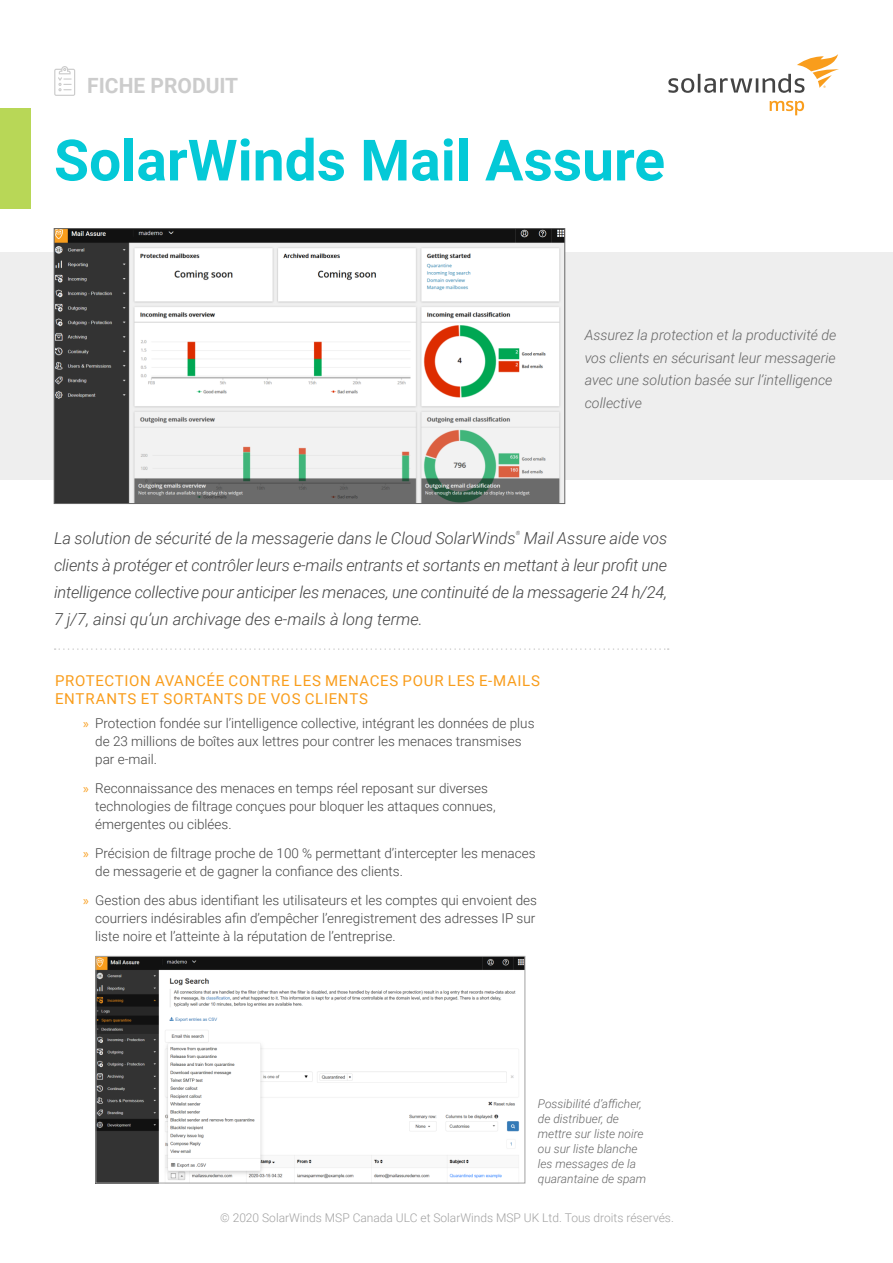
<style>
.page{position:relative;width:893px;height:1263px;background:#fff}
.page>*{position:absolute;margin:0;border:0;box-sizing:border-box;transform-origin:0 0}
.t1{font:700 57px "Roboto";color:#04c9d7}
.t2{font:700 21px "Roboto";color:#ccc}
.t3{font:italic 300 16.5px/27px "Roboto";color:#444;text-align:justify}
.t4{font:15px/18px "Roboto";letter-spacing:.045em;color:#f99d1c}
.t5{font:italic 300 14.25px/22.5px "Roboto";color:#666}
.t6{font:300 13.5px/18px "Roboto";color:#444}
.t7{font:italic 300 12px/15px "Roboto";color:#666}
.t8{font:300 12px "Roboto";color:#a1a1a1}
.t9{font:italic 300 5.7px "Roboto";color:#444}
.s1{font-family:"Myriad Pro";font-weight:400;color:#f99d1c}
</style>
<div class="page">
<div style="left:0;top:108px;width:30px;height:101px;background:#b8d757"></div>
<div style="left:0;top:252px;width:893px;height:228px;background:#eee"></div>
<img style="left:56px;top:230px;width:507px;height:272px">
<div style="left:54px;top:228px;width:511px;height:276px;border:1px solid #666"></div>
<svg style="left:55px;top:648px;width:614px;height:2px"></svg>
<svg style="left:54px;top:66px;width:21px;height:30px"></svg>
<svg style="left:770px;top:101px;width:34px;height:14px"></svg>
<svg style="left:668px;top:54px;width:171px;height:39px"></svg>
<img style="left:98px;top:958px;width:425px;height:223px">
<div style="left:96px;top:956px;width:429px;height:227px;border:1px solid #a1a1a1"></div>
<h2 class="t2" style="left:87px;top:71px;width:152px">FICHE PRODUIT</h2>
<h1 class="t1" style="left:54px;top:120px;width:613px">SolarWinds Mail Assure</h1>
<p class="t5" style="left:585px;top:323px;width:253px">Assurez la protection et la productivité de vos clients en sécurisant leur messagerie avec une solution basée sur l’intelligence collective</p>
<p class="t3" style="left:54px;top:524px;width:463px">La solution de sécurité de la messagerie dans le Cloud SolarWinds</p>
<p class="t9" style="left:516px;top:528px;width:6px">®</p>
<p class="t3" style="left:54px;top:524px;width:615px;text-indent:470px">Mail Assure aide vos clients à protéger et contrôler leurs e-mails entrants et sortants en mettant à leur profit une intelligence collective pour anticiper les menaces, une continuité de la messagerie 24 h/24, 7 j/7, ainsi qu’un archivage des e-mails à long terme.</p>
<p class="t4" style="left:55px;top:671px;width:486px">PROTECTION AVANCÉE CONTRE LES MENACES POUR LES E-MAILS<br>ENTRANTS ET SORTANTS DE VOS CLIENTS</p>
<p class="t6" style="left:95px;top:714px;width:441px;text-indent:-12px"><span class="s1">»</span> Protection fondée sur l’intelligence collective, intégrant les données de plus de 23 millions de boîtes aux lettres pour contrer les menaces transmises par e-mail.</p>
<p class="t6" style="left:95px;top:779px;width:402px;text-indent:-12px"><span class="s1">»</span> Reconnaissance des menaces en temps réel reposant sur diverses technologies de filtrage conçues pour bloquer les attaques connues, émergentes ou ciblées.</p>
<p class="t6" style="left:95px;top:844px;width:442px;text-indent:-12px"><span class="s1">»</span> Précision de filtrage proche de 100 % permettant d’intercepter les menaces de messagerie et de gagner la confiance des clients.</p>
<p class="t6" style="left:95px;top:890px;width:443px;text-indent:-12px"><span class="s1">»</span> Gestion des abus identifiant les utilisateurs et les comptes qui envoient des courriers indésirables afin d’empêcher l’enregistrement des adresses IP sur liste noire et l’atteinte à la réputation de l’entreprise.</p>
<p class="t7" style="left:538px;top:1096px;width:110px">Possibilité d’afficher, de distribuer, de mettre sur liste noire ou sur liste blanche les messages de la quarantaine de spam</p>
<p class="t8" style="left:220px;top:1209px;width:455px">© 2020 SolarWinds MSP Canada ULC et SolarWinds MSP UK Ltd. Tous droits réservés.</p>
</div>
